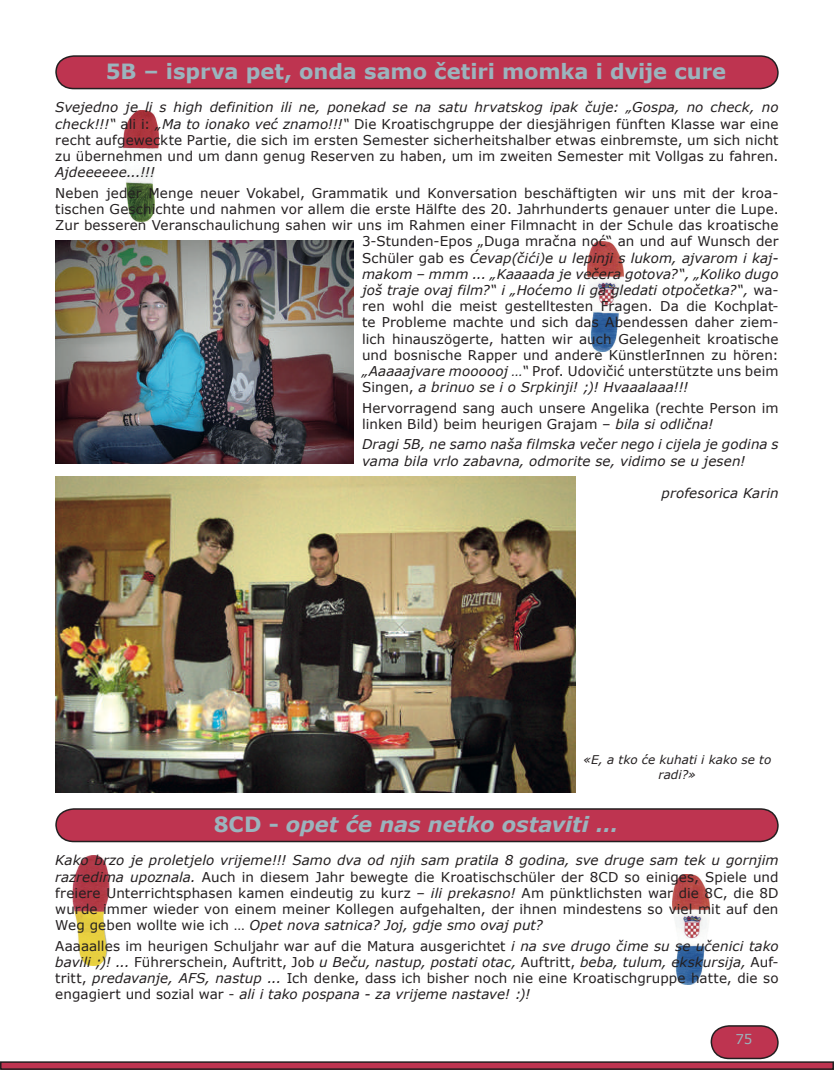
<style>
.page{position:relative;width:834px;height:1089px;background:#fff}
.page>*{position:absolute;margin:0;border:0;box-sizing:border-box;transform-origin:0 0}
.t1{font:700 21px "Verdana";letter-spacing:-.005em;color:#9bb4bd}
.t2{font:italic 700 21px "Verdana";color:#9bb4bd}
.t3{font:13.5px/16.2px "Verdana";letter-spacing:.01em;color:#231f20;text-align:justify}
.t4{font:italic 13.5px/16.2px "Verdana";letter-spacing:.005em;color:#231f20}
.t5{font:13.5px "Verdana";color:#9bb4bd}
.t6{font:italic 12px/14.4px "Verdana";color:#231f20;text-align:center}
.s1{font-style:italic}
.s2{font-style:normal}
</style>
<div class="page">
<div style="left:1px;top:1062px;width:832px;height:7px;background:#be3450"></div>
<div style="left:0;top:1061px;width:833px;height:8px;border:2px solid #231f20"></div>
<svg style="left:710px;top:1025px;width:69px;height:34px;background:#b54b60"></svg>
<img style="left:73px;top:855px;width:37px;height:110px">
<img style="left:672px;top:874px;width:37px;height:110px">
<img style="left:124px;top:111px;width:35px;height:110px">
<img style="left:587px;top:241px;width:36px;height:111px">
<svg style="left:55px;top:55px;width:724px;height:35px;background:#b23a52"></svg>
<img style="left:55px;top:240px;width:298px;height:224px">
<img style="left:55px;top:476px;width:520px;height:316px">
<svg style="left:55px;top:808px;width:724px;height:35px;background:#b23952"></svg>
<h1 class="t1" style="left:106px;top:58px;width:621px">5B – isprva pet, onda samo četiri momka i dvije cure</h1>
<p class="t3" style="left:55px;top:99px;width:724px"><span class="s1">Svejedno je li s high definition ili ne, ponekad se na satu hrvatskog ipak čuje: „Gospa, no check, no check!!!“</span> ali i: <span class="s1">„Ma to ionako već znamo!!!“</span> Die Kroatischgruppe der diesjährigen fünften Klasse war eine recht aufgeweckte Partie, die sich im ersten Semester sicherheitshalber etwas einbremste, um sich nicht zu übernehmen und um dann genug Reserven zu haben, um im zweiten Semester mit Vollgas zu fahren.</p>
<p class="t4" style="left:55px;top:164px;width:101px">Ajdeeeeee...!!!</p>
<p class="t3" style="left:55px;top:184px;width:724px">Neben jeder Menge neuer Vokabel, Grammatik und Konversation beschäftigten wir uns mit der kroa-</p>
<p class="t3" style="left:55px;top:200px;width:724px">tischen Geschichte und nahmen vor allem die erste Hälfte des 20. Jahrhunderts genauer unter die Lupe.</p>
<p class="t3" style="left:55px;top:217px;width:724px">Zur besseren Veranschaulichung sahen wir uns im Rahmen einer Filmnacht in der Schule das kroatische</p>
<p class="t3" style="left:362px;top:233px;width:418px">3-Stunden-Epos „Duga mračna noć“ an und auf Wunsch der</p>
<p class="t4" style="left:362px;top:249px;width:418px"><span class="s2">Schüler gab es</span> Ćevap(čići)e u lepinji s lukom, ajvarom i kaj-</p>
<p class="t4" style="left:362px;top:265px;width:418px">makom – mmm ... „Kaaaada je večera gotova?“, „Koliko dugo</p>
<p class="t4" style="left:362px;top:281px;width:418px">još traje ovaj film?“ i „Hoćemo li ga gledati otpočetka?“, <span class="s2">wa-</span></p>
<p class="t3" style="left:362px;top:298px;width:418px">ren wohl die meist gestelltesten Fragen. Da die Kochplat-</p>
<p class="t3" style="left:362px;top:314px;width:418px">te Probleme machte und sich das Abendessen daher ziem-</p>
<p class="t3" style="left:362px;top:330px;width:418px">lich hinauszögerte, hatten wir auch Gelegenheit kroatische</p>
<p class="t3" style="left:362px;top:346px;width:418px">und bosnische Rapper und andere KünstlerInnen zu hören:</p>
<p class="t3" style="left:362px;top:362px;width:418px"><span class="s1">„Aaaaajvare moooooj …“</span> Prof. Udovičić unterstützte uns beim</p>
<p class="t4" style="left:362px;top:379px;width:328px"><span class="s2">Singen,</span> a brinuo se i o Srpkinji! ;)! Hvaaalaaa!!!</p>
<p class="t3" style="left:362px;top:399px;width:418px">Hervorragend sang auch unsere Angelika (rechte Person im linken Bild) beim heurigen Grajam – <span class="s1">bila si odlična!</span></p>
<p class="t4" style="left:362px;top:436px;width:418px">Dragi 5B, ne samo naša filmska večer nego i cijela je godina s vama bila vrlo zabavna, odmorite se, vidimo se u jesen!</p>
<p class="t4" style="left:661px;top:484px;width:119px">profesorica Karin</p>
<p class="t6" style="left:583px;top:752px;width:189px">«E, a tko će kuhati i kako se to radi?»</p>
<h1 class="t2" style="left:214px;top:810px;width:406px"><span class="s2">8CD -</span> opet će nas netko ostaviti …</h1>
<p class="t3" style="left:55px;top:852px;width:724px"><span class="s1">Kako brzo je proletjelo vrijeme!!! Samo dva od njih sam pratila 8 godina, sve druge sam tek u gornjim razredima upoznala.</span> Auch in diesem Jahr bewegte die Kroatischschüler der 8CD so einiges, Spiele und freiere Unterrichtsphasen kamen eindeutig zu kurz – <span class="s1">ili prekasno!</span> Am pünktlichsten war die 8C, die 8D wurde immer wieder von einem meiner Kollegen aufgehalten, der ihnen mindestens so viel mit auf den Weg geben wollte wie ich … <span class="s1">Opet nova satnica? Joj, gdje smo ovaj put?</span></p>
<p class="t3" style="left:55px;top:937px;width:724px">Aaaaalles im heurigen Schuljahr war auf die Matura ausgerichtet <span class="s1">i na sve drugo čime su se učenici tako bavili ;)! ...</span> Führerschein, Auftritt, Job <span class="s1">u Beču, nastup, postati otac,</span> Auftritt, <span class="s1">beba, tulum, ekskursija,</span> Auf&shy;tritt, <span class="s1">predavanje, AFS, nastup ...</span> Ich denke, dass ich bisher noch nie eine Kroatischgruppe hatte, die so engagiert und sozial war - <span class="s1">ali i tako pospana - za vrijeme nastave! :)!</span></p>
<p class="t5" style="left:735px;top:1030px;width:19px">75</p>
</div>
